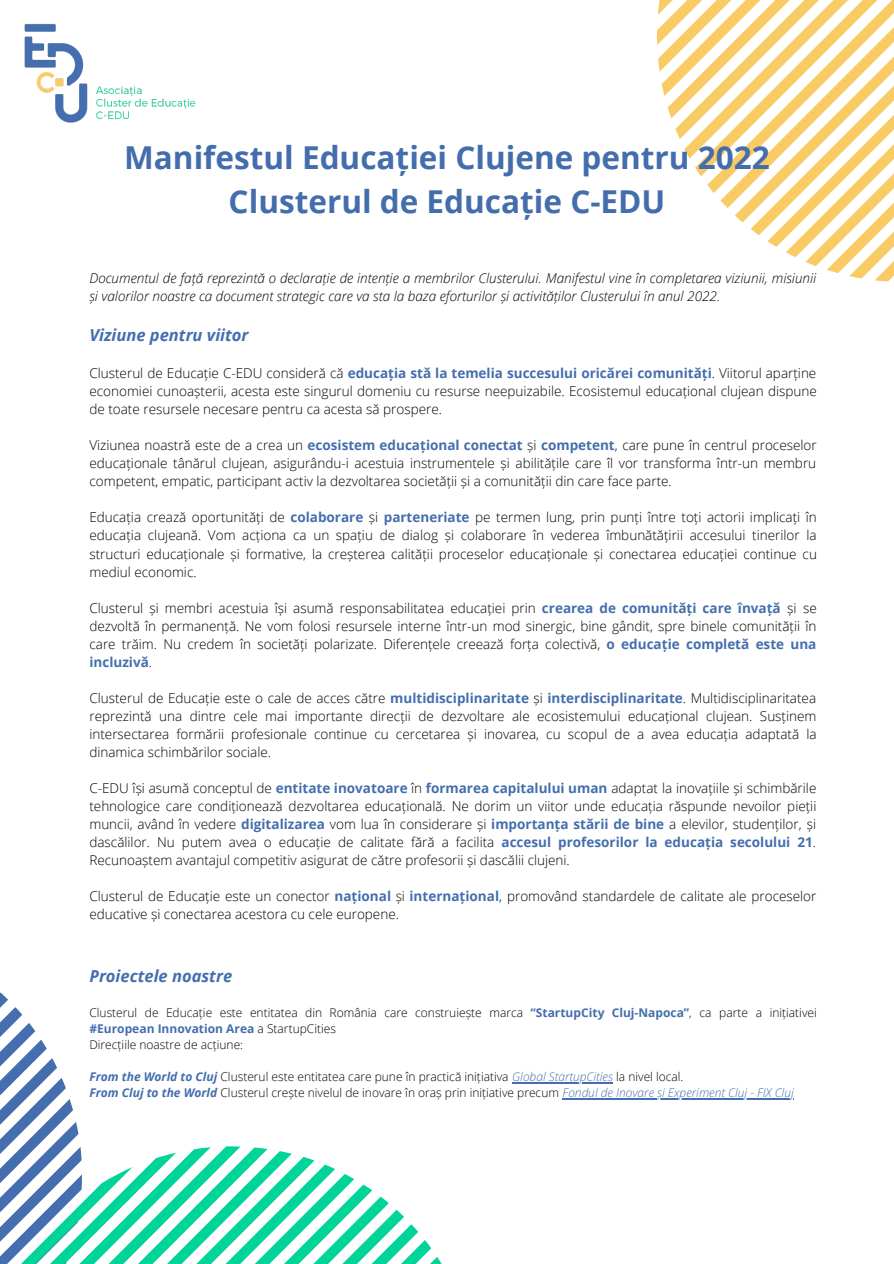
<style>
.page{position:relative;width:894px;height:1264px;background:#fff}
.page>*{position:absolute;margin:0;border:0;box-sizing:border-box;transform-origin:0 0}
.t1{font:700 31.5px "Open Sans";color:#446dad}
.t2{font:italic 700 16.5px "Open Sans";color:#446ead}
.t3{font:300 13.5px/18px "Open Sans";color:#000;text-align:justify}
.t4{font:italic 300 13.5px/18px "Open Sans";color:#000}
.t5{font:300 12px/16px "Open Sans";color:#000}
.s1{font-weight:700;color:#446ead}
.s2{font-weight:700;font-style:italic;color:#446ead}
.s3{font-style:italic;color:#446ead}
.s4{font-style:italic;color:#436fb2}
</style>
<div class="page">
<svg style="left:657px;top:0;width:236px;height:282px"></svg>
<svg style="left:0;top:992px;width:79px;height:154px"></svg>
<svg style="left:0;top:1146px;width:441px;height:117px"></svg>
<img style="left:24px;top:23px;width:172px;height:100px">
<hr style="left:512px;top:1082px;width:101px;height:1px;background:#446ead">
<hr style="left:562px;top:1098px;width:231px;height:1px;background:#436fb2">
<p class="t1" style="left:124px;top:135px;width:647px">Manifestul Educației Clujene pentru 2022</p>
<p class="t1" style="left:228px;top:179px;width:438px">Clusterul de Educație C-EDU</p>
<p class="t4" style="left:89px;top:269px;width:728px">Documentul de față reprezintă o declarație de intenție a membrilor Clusterului. Manifestul vine în completarea viziunii, misiunii și valorilor noastre ca document strategic care va sta la baza eforturilor și activităților Clusterului în anul 2022.</p>
<p class="t2" style="left:89px;top:323px;width:160px">Viziune pentru viitor</p>
<p class="t3" style="left:89px;top:364px;width:728px">Clusterul de Educație C-EDU consideră că <span class="s1">educația stă la temelia succesului oricărei comunități</span>. Viitorul aparține economiei cunoașterii, acesta este singurul domeniu cu resurse neepuizabile. Ecosistemul educațional clujean dispune de toate resursele necesare pentru ca acesta să prospere.</p>
<p class="t3" style="left:89px;top:436px;width:728px">Viziunea noastră este de a crea un <span class="s1">ecosistem educațional conectat</span> și <span class="s1">competent</span>, care pune în centrul proceselor educaționale tânărul clujean, asigurându-i acestuia instrumentele și abilitățile care îl vor transforma într-un membru competent, empatic, participant activ la dezvoltarea societății și a comunității din care face parte.</p>
<p class="t3" style="left:89px;top:508px;width:728px">Educația crează oportunități de <span class="s1">colaborare</span> și <span class="s1">parteneriate</span> pe termen lung, prin punți între toți actorii implicați în educația clujeană. Vom acționa ca un spațiu de dialog și colaborare în vederea îmbunătățirii accesului tinerilor la structuri educaționale și formative, la creșterea calității proceselor educaționale și conectarea educației continue cu mediul economic.</p>
<p class="t3" style="left:89px;top:598px;width:728px">Clusterul și membri acestuia își asumă responsabilitatea educației prin <span class="s1">crearea de comunități care învață</span> și se dezvoltă în permanență. Ne vom folosi resursele interne într-un mod sinergic, bine gândit, spre binele comunității în care trăim. Nu credem în societăți polarizate. Diferențele creează forța colectivă, <span class="s1">o educație completă este una incluzivă</span>.</p>
<p class="t3" style="left:89px;top:688px;width:728px">Clusterul de Educație este o cale de acces către <span class="s1">multidisciplinaritate</span> și <span class="s1">interdisciplinaritate</span>. Multidisciplinaritatea reprezintă una dintre cele mai importante direcții de dezvoltare ale ecosistemului educațional clujean. Susținem intersectarea formării profesionale continue cu cercetarea și inovarea, cu scopul de a avea educația adaptată la dinamica schimbărilor sociale.</p>
<p class="t3" style="left:89px;top:778px;width:728px">C-EDU își asumă conceptul de <span class="s1">entitate inovatoare</span> în <span class="s1">formarea capitalului uman</span> adaptat la inovațiile și schimbările tehnologice care condiționează dezvoltarea educațională. Ne dorim un viitor unde educația răspunde nevoilor pieții muncii, având în vedere <span class="s1">digitalizarea</span> vom lua în considerare și <span class="s1">importanța stării de bine</span> a elevilor, studenților, și dascălilor. Nu putem avea o educație de calitate fără a facilita <span class="s1">accesul profesorilor la educația secolului 21</span>.<br>Recunoaștem avantajul competitiv asigurat de către profesorii și dascălii clujeni.</p>
<p class="t3" style="left:89px;top:886px;width:728px">Clusterul de Educație este un conector <span class="s1">național</span> și <span class="s1">internațional</span>, promovând standardele de calitate ale proceselor educative și conectarea acestora cu cele europene.</p>
<p class="t2" style="left:89px;top:964px;width:144px">Proiectele noastre</p>
<p class="t5" style="left:89px;top:1004px;width:728px">Clusterul de Educație este entitatea din România care construiește marca <span class="s1">“StartupCity Cluj-Napoca”</span>, ca parte a inițiativei <span class="s1">#European Innovation Area</span> a StartupCities</p>
<p class="t5" style="left:89px;top:1036px;width:155px">Direcțiile noastre de acțiune:</p>
<p class="t5" style="left:89px;top:1068px;width:595px"><span class="s2">From the World to Cluj</span> Clusterul este entitatea care pune în practică inițiativa <span class="s3">Global StartupCities</span> la nivel local.</p>
<p class="t5" style="left:89px;top:1084px;width:705px"><span class="s2">From Cluj to the World</span> Clusterul crește nivelul de inovare în oraș prin inițiative precum <span class="s4">Fondul de Inovare și Experiment Cluj - FIX Cluj</span></p>
</div>
